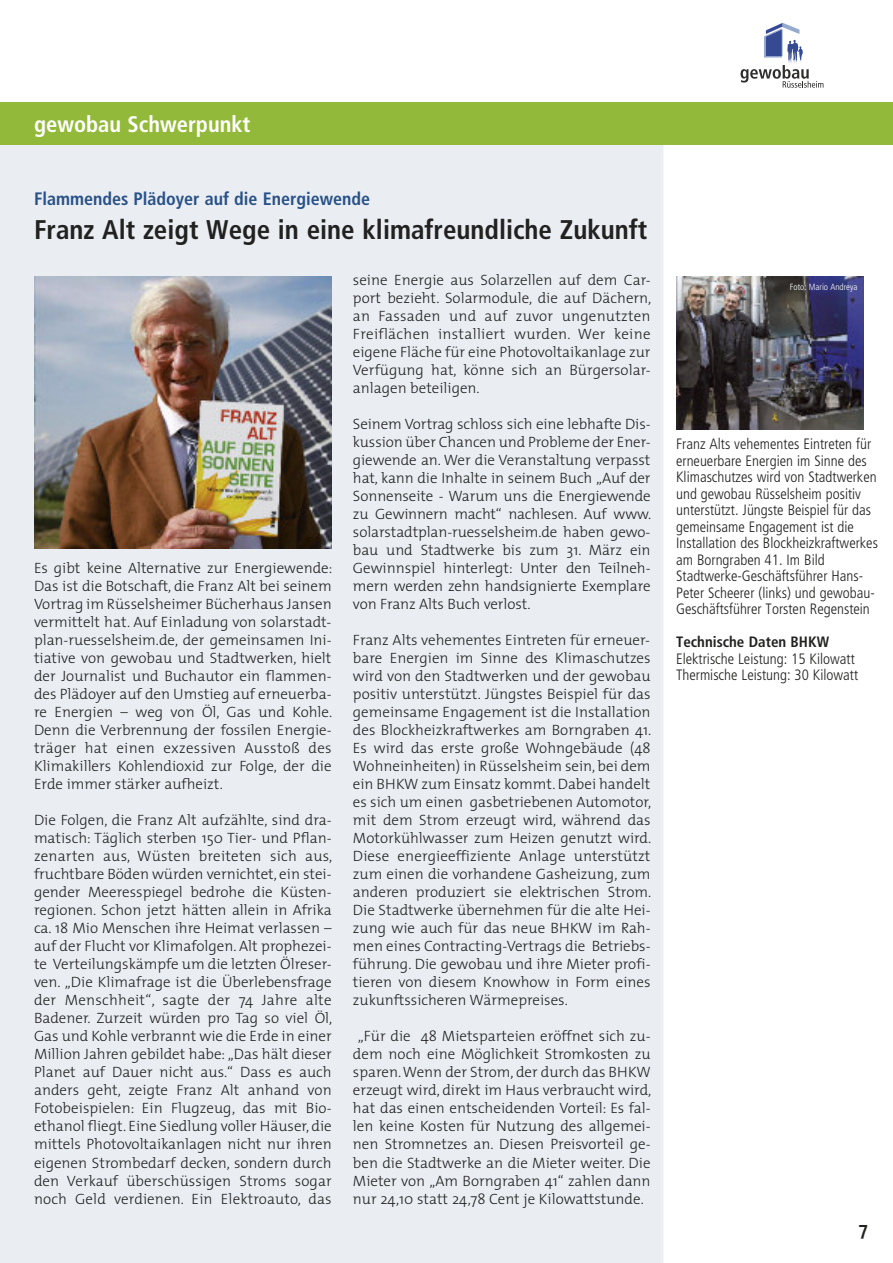
<style>
.page{position:relative;width:893px;height:1263px;background:#fff}
.page>*{position:absolute;margin:0;border:0;box-sizing:border-box;transform-origin:0 0}
.t1{font:700 condensed 27px "Frutiger LT Std";color:#212120}
.t2{font:700 condensed 22.5px "Frutiger LT Std";color:#fff}
.t3{font:600 19.5px "T Mix";color:#212120}
.t4{font:700 condensed 18px "Frutiger LT Std";color:#295188}
.t5{font:300 15px/18px "T Mix";color:#212120;text-align:justify}
.t6{font:300 condensed 15px/16.5px "Frutiger LT Std";color:#212120}
.t7{font:700 condensed 15px "Frutiger LT Std";color:#212120}
.t8{font:300 condensed 9px "Frutiger LT Std";color:#fff}
</style>
<div class="page">
<div style="left:0;top:145px;width:663px;height:1118px;background:#eaeef3"></div>
<div style="left:0;top:102px;width:893px;height:43px;background:#92b93a"></div>
<svg style="left:741px;top:23px;width:82px;height:65px"></svg>
<img style="left:34px;top:276px;width:297px;height:273px">
<img style="left:676px;top:276px;width:187px;height:153px">
<h2 class="t2" style="left:34px;top:115px;width:218px">gewobau Schwerpunkt</h2>
<p class="t4" style="left:34px;top:191px;width:338px">Flammendes Plädoyer auf die Energiewende</p>
<h1 class="t1" style="left:34px;top:219px;width:615px">Franz Alt zeigt Wege in eine klimafreundliche Zukunft</h1>
<p class="t5" style="left:34px;top:561px;width:300px">Es gibt keine Alternative zur Energiewende:<br>Das ist die Botschaft, die Franz Alt bei seinem Vortrag im Rüsselsheimer Bücherhaus Jansen vermittelt hat. Auf Einladung von solarstadt&shy;plan-ruesselsheim.de, der gemeinsamen Ini&shy;tiative von gewobau und Stadtwerken, hielt der Journalist und Buchautor ein flammen&shy;des Plädoyer auf den Umstieg auf erneuerba&shy;re Energien – weg von Öl, Gas und Kohle.<br>Denn die Verbrennung der fossilen Energie&shy;träger hat einen exzessiven Ausstoß des Klimakillers Kohlendioxid zur Folge, der die Erde immer stärker aufheizt.</p>
<p class="t5" style="left:34px;top:813px;width:300px">Die Folgen, die Franz Alt aufzählte, sind dra&shy;matisch: Täglich sterben 150 Tier- und Pflan&shy;zenarten aus, Wüsten breiteten sich aus, fruchtbare Böden würden vernichtet, ein stei&shy;gender Meeresspiegel bedrohe die Küsten&shy;regionen. Schon jetzt hätten allein in Afrika ca. 18 Mio Menschen ihre Heimat verlassen – auf der Flucht vor Klimafolgen. Alt prophezei&shy;te Verteilungskämpfe um die letzten Ölreser&shy;ven. „Die Klimafrage ist die Überlebensfrage der Menschheit“, sagte der 74 Jahre alte Badener. Zurzeit würden pro Tag so viel Öl, Gas und Kohle verbrannt wie die Erde in einer Million Jahren gebildet habe: „Das hält dieser Planet auf Dauer nicht aus.“ Dass es auch anders geht, zeigte Franz Alt anhand von Fotobeispielen: Ein Flugzeug, das mit Bio&shy;ethanol fliegt. Eine Siedlung voller Häuser, die mittels Photovoltaikanlagen nicht nur ihren eigenen Strombedarf decken, sondern durch den Verkauf überschüssigen Stroms sogar noch Geld verdienen. Ein Elektroauto, das</p>
<p class="t5" style="left:353px;top:273px;width:300px">seine Energie aus Solarzellen auf dem Car&shy;port bezieht. Solarmodule, die auf Dächern, an Fassaden und auf zuvor ungenutzten Freiflächen installiert wurden. Wer keine eigene Fläche für eine Photovoltaikanlage zur Verfügung hat, könne sich an Bürgersolar&shy;anlagen beteiligen.</p>
<p class="t5" style="left:353px;top:417px;width:300px">Seinem Vortrag schloss sich eine lebhafte Dis&shy;kussion über Chancen und Probleme der Ener&shy;giewende an. Wer die Veranstaltung verpasst hat, kann die Inhalte in seinem Buch „Auf der Sonnenseite - Warum uns die Energiewende zu Gewinnern macht“ nachlesen. Auf www. solarstadtplan-ruesselsheim.de haben gewo&shy;bau und Stadtwerke bis zum 31. März ein Gewinnspiel hinterlegt: Unter den Teilneh&shy;mern werden zehn handsignierte Exemplare von Franz Alts Buch verlost.</p>
<p class="t5" style="left:353px;top:633px;width:300px">Franz Alts vehementes Eintreten für erneuer&shy;bare Energien im Sinne des Klimaschutzes wird von den Stadtwerken und der gewobau positiv unterstützt. Jüngstes Beispiel für das gemeinsame Engagement ist die Installation des Blockheizkraftwerkes am Borngraben 41.<br>Es wird das erste große Wohngebäude (48<br>Wohneinheiten) in Rüsselsheim sein, bei dem ein BHKW zum Einsatz kommt.Dabei handelt es sich um einen gasbetriebenen Automotor, mit dem Strom erzeugt wird, während das Motorkühlwasser zum Heizen genutzt wird.<br>Diese energieeffiziente Anlage unterstützt zum einen die vorhandene Gasheizung, zum anderen produziert sie elektrischen Strom.<br>Die Stadtwerke übernehmen für die alte Hei&shy;zung wie auch für das neue BHKW im Rah&shy;men eines Contracting-Vertrags die Betriebs&shy;führung. Die gewobau und ihre Mieter profi&shy;tieren von diesem Knowhow in Form eines zukunftssicheren Wärmepreises.</p>
<p class="t5" style="left:353px;top:1029px;width:300px;text-align:center">„Für die 48 Mietsparteien eröffnet sich zu&shy;dem noch eine Möglichkeit Stromkosten zu sparen.Wenn der Strom, der durch das BHKW erzeugt wird, direkt im Haus verbraucht wird, hat das einen entscheidenden Vorteil: Es fal&shy;len keine Kosten für Nutzung des allgemei&shy;nen Stromnetzes an. Diesen Preisvorteil ge&shy;ben die Stadtwerke an die Mieter weiter. Die Mieter von „Am Borngraben 41“ zahlen dann nur 24,10 statt 24,78 Cent je Kilowattstunde.</p>
<p class="t8" style="left:790px;top:283px;width:69px">Foto: Mario Andreya</p>
<p class="t6" style="left:676px;top:437px;width:203px">Franz Alts vehementes Eintreten für erneuerbare Energien im Sinne des Klimaschutzes wird von Stadtwerken und gewobau Rüsselsheim positiv unterstützt. Jüngste Beispiel für das gemeinsame Engagement ist die Installation des Blockheizkraftwerkes am Borngraben 41. Im Bild Stadtwerke-Geschäftsführer Hans-Peter Scheerer (links) und gewobau-Geschäftsführer Torsten Regenstein</p>
<p class="t7" style="left:676px;top:636px;width:155px">Technische Daten BHKW</p>
<p class="t6" style="left:676px;top:651px;width:184px">Elektrische Leistung: 15 Kilowatt<br>Thermische Leistung: 30 Kilowatt</p>
<h3 class="t3" style="left:859px;top:1222px;width:10px">7</h3>
</div>
